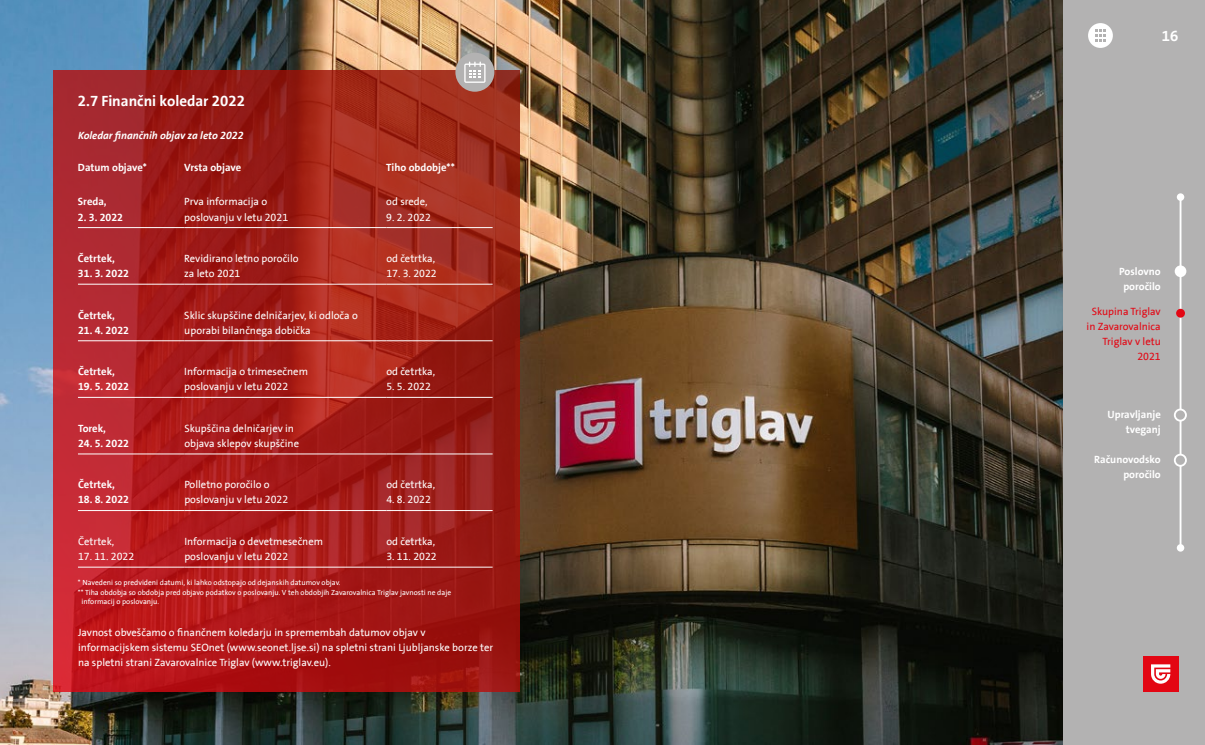
<style>
.page{position:relative;width:1205px;height:745px;background:#fff}
.page>*{position:absolute;margin:0;border:0;box-sizing:border-box;transform-origin:0 0}
.t1{font:700 15px "Triglav The Sans";color:#fff}
.t2{font:10.62px/15px "Triglav The Sans";color:#fff}
.t3{font:700 10.62px "Triglav The Sans";color:#fff}
.t4{font:700 10.62px/15px "Triglav The Sans Cyrl";color:#fff;text-align:right}
.t5{font:10.62px/15px "Triglav The Sans";color:#e30613;text-align:right}
.t6{font:italic 700 10.62px "Triglav The Sans";color:#fff}
.t7{font:7.5px/10px "Triglav The Sans";color:#fff}
</style>
<div class="page">
<img style="left:0;top:0;width:1063px;height:744px">
<div style="left:1063px;top:0;width:142px;height:744px;background:#b3b2b2"></div>
<hr style="left:1179px;top:197px;width:2px;height:350px;background:#fff">
<div style="left:1177px;top:193px;width:7px;height:8px;background:#fff;border-radius:50%"></div>
<div style="left:1177px;top:543px;width:7px;height:8px;background:#fff;border-radius:50%"></div>
<div style="left:1175px;top:454px;width:11px;height:11px;background:#b3b2b2;border-radius:50%"></div>
<div style="left:1174px;top:453px;width:13px;height:13px;border:2px solid #fff;border-radius:50%"></div>
<div style="left:1175px;top:409px;width:11px;height:11px;background:#b3b2b2;border-radius:50%"></div>
<div style="left:1174px;top:408px;width:13px;height:13px;border:2px solid #fff;border-radius:50%"></div>
<div style="left:1176px;top:308px;width:9px;height:9px;background:#e30613;border-radius:50%"></div>
<div style="left:1088px;top:23px;width:25px;height:25px;background:#fff;border-radius:50%"></div>
<svg style="left:1095px;top:30px;width:11px;height:11px"></svg>
<div style="left:1174px;top:265px;width:12px;height:12px;background:#fff;border-radius:50%"></div>
<div style="left:1143px;top:656px;width:35px;height:35px;background:#e30613"></div>
<svg style="left:1151px;top:664px;width:19px;height:19px"></svg>
<svg style="left:53px;top:71px;width:466px;height:620px;background:#a7201d"></svg>
<hr style="left:78px;top:227px;width:106px;height:1px;background:#fff">
<hr style="left:184px;top:227px;width:202px;height:1px;background:#fff">
<hr style="left:386px;top:227px;width:107px;height:1px;background:#fff">
<hr style="left:78px;top:284px;width:106px;height:1px;background:#fff">
<hr style="left:184px;top:284px;width:202px;height:1px;background:#fff">
<hr style="left:386px;top:284px;width:107px;height:1px;background:#fff">
<hr style="left:78px;top:340px;width:106px;height:1px;background:#fff">
<hr style="left:184px;top:340px;width:202px;height:1px;background:#fff">
<hr style="left:386px;top:340px;width:107px;height:1px;background:#fff">
<hr style="left:78px;top:397px;width:106px;height:1px;background:#fff">
<hr style="left:184px;top:397px;width:202px;height:1px;background:#fff">
<hr style="left:386px;top:397px;width:107px;height:1px;background:#fff">
<hr style="left:78px;top:453px;width:106px;height:1px;background:#fff">
<hr style="left:184px;top:453px;width:202px;height:1px;background:#fff">
<hr style="left:386px;top:453px;width:107px;height:1px;background:#fff">
<hr style="left:78px;top:510px;width:106px;height:1px;background:#fff">
<hr style="left:184px;top:510px;width:202px;height:1px;background:#fff">
<hr style="left:386px;top:510px;width:107px;height:1px;background:#fff">
<hr style="left:78px;top:566px;width:106px;height:1px;background:#fff">
<hr style="left:184px;top:566px;width:202px;height:1px;background:#fff">
<hr style="left:386px;top:566px;width:107px;height:1px;background:#fff">
<div style="left:455px;top:53px;width:39px;height:39px;background:#b3b2b2;border-radius:50%"></div>
<svg style="left:464px;top:61px;width:21px;height:22px"></svg>
<h1 class="t1" style="left:78px;top:93px;width:168px">2.7 Finančni koledar 2022</h1>
<p class="t6" style="left:78px;top:129px;width:167px">Koledar finančnih objav za leto 2022</p>
<p class="t3" style="left:78px;top:161px;width:71px">Datum objave*</p>
<p class="t3" style="left:184px;top:161px;width:58px">Vrsta objave</p>
<p class="t3" style="left:386px;top:161px;width:70px">Tiho obdobje**</p>
<p class="t3" style="left:78px;top:196px;width:30px">Sreda,</p>
<p class="t3" style="left:78px;top:211px;width:47px">2. 3. 2022</p>
<p class="t2" style="left:184px;top:194px;width:105px">Prva informacija o poslovanju v letu 2021</p>
<p class="t2" style="left:386px;top:194px;width:43px">od srede,</p>
<p class="t2" style="left:386px;top:209px;width:46px">9. 2. 2022</p>
<p class="t3" style="left:78px;top:252px;width:38px">Četrtek,</p>
<p class="t3" style="left:78px;top:267px;width:53px">31. 3. 2022</p>
<p class="t2" style="left:184px;top:251px;width:116px">Revidirano letno poročilo za leto 2021</p>
<p class="t2" style="left:386px;top:251px;width:50px">od četrtka,</p>
<p class="t2" style="left:386px;top:266px;width:52px">17. 3. 2022</p>
<p class="t3" style="left:78px;top:309px;width:38px">Četrtek,</p>
<p class="t3" style="left:78px;top:324px;width:53px">21. 4. 2022</p>
<p class="t2" style="left:184px;top:307px;width:175px">Sklic skupščine delničarjev, ki odloča o uporabi bilančnega dobička</p>
<p class="t3" style="left:78px;top:365px;width:38px">Četrtek,</p>
<p class="t3" style="left:78px;top:380px;width:53px">19. 5. 2022</p>
<p class="t2" style="left:184px;top:364px;width:125px">Informacija o trimesečnem poslovanju v letu 2022</p>
<p class="t2" style="left:386px;top:364px;width:50px">od četrtka,</p>
<p class="t2" style="left:386px;top:379px;width:46px">5. 5. 2022</p>
<p class="t3" style="left:78px;top:422px;width:29px">Torek,</p>
<p class="t3" style="left:78px;top:437px;width:53px">24. 5. 2022</p>
<p class="t2" style="left:184px;top:421px;width:116px">Skupščina delničarjev in objava sklepov skupščine</p>
<p class="t3" style="left:78px;top:478px;width:38px">Četrtek,</p>
<p class="t3" style="left:78px;top:493px;width:53px">18. 8. 2022</p>
<p class="t2" style="left:184px;top:477px;width:105px">Polletno poročilo o poslovanju v letu 2022</p>
<p class="t2" style="left:386px;top:477px;width:50px">od četrtka,</p>
<p class="t2" style="left:386px;top:492px;width:46px">4. 8. 2022</p>
<p class="t2" style="left:78px;top:534px;width:38px">Četrtek,</p>
<p class="t2" style="left:78px;top:549px;width:58px">17. 11. 2022</p>
<p class="t2" style="left:184px;top:534px;width:140px">Informacija o devetmesečnem poslovanju v letu 2022</p>
<p class="t2" style="left:386px;top:534px;width:50px">od četrtka,</p>
<p class="t2" style="left:386px;top:549px;width:52px">3. 11. 2022</p>
<p class="t7" style="left:78px;top:577px;width:375px">* Navedeni so predvideni datumi, ki lahko odstopajo od dejanskih datumov objav.<br>** Tiha obdobja so obdobja pred objavo podatkov o poslovanju. V teh obdobjih Zavarovalnica Triglav javnosti ne daje</p>
<p class="t7" style="left:81px;top:596px;width:79px">informacij o poslovanju.</p>
<p class="t2" style="left:78px;top:625px;width:417px">Javnost obveščamo o finančnem koledarju in spremembah datumov objav v informacijskem sistemu SEOnet (www.seonet.ljse.si) na spletni strani Ljubljanske borze ter na spletni strani Zavarovalnice Triglav (www.triglav.eu).</p>
<h1 class="t1" style="left:1162px;top:27px;width:18px">16</h1>
<p class="t4" style="left:1119px;top:263px;width:43px;text-align:center">Poslovno poročilo</p>
<p class="t5" style="left:1086px;top:304px;width:76px">Skupina Triglav in Zavarovalnica<br>Triglav v letu<br>2021</p>
<p class="t4" style="left:1107px;top:407px;width:55px">Upravljanje tveganj</p>
<p class="t4" style="left:1094px;top:452px;width:68px">Računovodsko poročilo</p>
</div>
